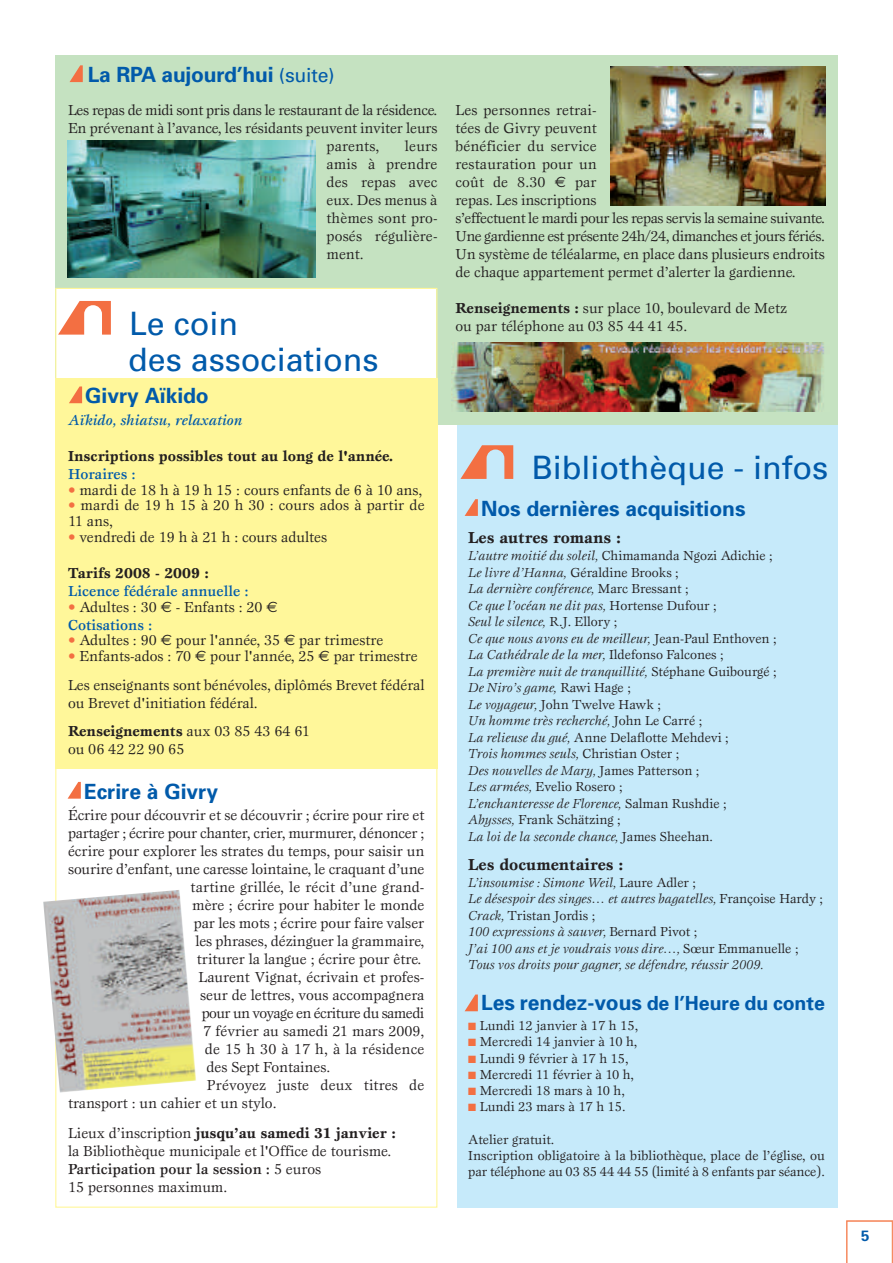
<style>
.page{position:relative;width:893px;height:1263px;background:#fff}
.page>*{position:absolute;margin:0;border:0;box-sizing:border-box;transform-origin:0 0}
.t1{font:32.25px/36px "Univers";color:#015aaa}
.t2{font:700 21px "Univers";color:#015aaa}
.t3{font:700 19.5px "Univers";color:#015aaa}
.t4{font:700 16.5px "Esprit";color:#231f20}
.t5{font:15px/18px "Esprit";color:#231f20}
.t6{font:15px "Esprit";letter-spacing:-.02em;color:#231f20}
.t7{font:700 15px "Esprit";color:#231f20}
.t8{font:500 15px "Esprit";color:#015aaa}
.t9{font:15px "Esprit";letter-spacing:-.035em;color:#231f20}
.t10{font:italic 500 15px "Esprit";color:#015aaa}
.t11{font:700 15px "Univers";color:#015aaa}
.t12{font:italic 13.5px/16.5px "Esprit";color:#231f20}
.t13{font:13.5px/16.2px "Esprit";color:#231f20}
.s1{font-weight:400;font-size:19.5px}
.s2{color:#f36f42}
.s3{font-family:"Euro Sans"}
.s4{font-weight:500;color:#015aaa}
.s5{font-weight:700}
.s6{font-weight:500}
.s7{font-style:normal}
.s8{font-size:21px}
</style>
<div class="page">
<div style="left:457px;top:423px;width:381px;height:785px;background:#c6eafa"></div>
<div style="left:55px;top:55px;width:783px;height:369px;background:#c5e2c1"></div>
<div style="left:56px;top:289px;width:380px;height:917px;background:#fff"></div>
<svg style="left:70px;top:65px;width:13px;height:17px"></svg>
<img style="left:67px;top:140px;width:248px;height:138px">
<img style="left:610px;top:67px;width:216px;height:139px">
<img style="left:451px;top:342px;width:373px;height:69px">
<div style="left:55px;top:378px;width:382px;height:391px;background:#fff79a"></div>
<svg style="left:58px;top:301px;width:53px;height:34px"></svg>
<svg style="left:69px;top:386px;width:13px;height:17px"></svg>
<svg style="left:846px;top:1220px;width:47px;height:43px"></svg>
<svg style="left:461px;top:445px;width:52px;height:34px"></svg>
<svg style="left:465px;top:499px;width:13px;height:17px"></svg>
<svg style="left:68px;top:782px;width:13px;height:17px"></svg>
<img style="left:43px;top:890px;width:153px;height:202px">
<svg style="left:465px;top:994px;width:13px;height:17px"></svg>
<h2 class="t2" style="left:88px;top:67px;width:248px">La RPA aujourd’hui <span class="s1">(suite)</span></h2>
<p class="t6" style="left:68px;top:104px;width:371px">Les repas de midi sont pris dans le restaurant de la résidence.</p>
<p class="t5" style="left:68px;top:120px;width:371px">En prévenant à l’avance, les résidants peuvent inviter leurs</p>
<p class="t5" style="left:327px;top:138px;width:54px">parents,</p>
<p class="t5" style="left:327px;top:138px;width:112px;text-align:justify;text-indent:78px">leurs amis à prendre des repas avec eux. Des menus à thèmes sont pro&shy;posés régulière&shy;ment.</p>
<h1 class="t1" style="left:128px;top:308px;width:252px">Le coin<br>des associations</h1>
<h2 class="t2" style="left:85px;top:388px;width:125px">Givry Aïkido</h2>
<p class="t10" style="left:68px;top:414px;width:176px">Aïkido, shiatsu, relaxation</p>
<p class="t7" style="left:68px;top:450px;width:327px">Inscriptions possibles tout au long de l'année.</p>
<p class="t8" style="left:68px;top:468px;width:69px">Horaires :</p>
<p class="t5" style="left:68px;top:482px;width:356px"><span class="s2">•</span> mardi de 18 h à 19 h 15 : cours enfants de 6 à 10 ans,</p>
<p class="t5" style="left:68px;top:498px;width:358px;line-height:15.8px"><span class="s2">•</span> mardi de 19 h 15 à 20 h 30 : cours ados à partir de<br>11 ans,</p>
<p class="t5" style="left:68px;top:529px;width:261px"><span class="s2">•</span> vendredi de 19 h à 21 h : cours adultes</p>
<p class="t7" style="left:68px;top:567px;width:142px">Tarifs 2008 - 2009 :</p>
<p class="t8" style="left:68px;top:585px;width:182px">Licence fédérale annuelle :</p>
<p class="t5" style="left:68px;top:599px;width:211px"><span class="s2">•</span> Adultes : 30 <span class="s3">€</span> - Enfants : 20 <span class="s3">€<br></span><span class="s4">Cotisations :</span></p>
<p class="t5" style="left:68px;top:632px;width:317px"><span class="s2">•</span> Adultes : 90 <span class="s3">€</span> pour l'année, 35 <span class="s3">€</span> par trimestre</p>
<p class="t5" style="left:68px;top:643px;width:358px;line-height:28.5px"><span class="s2">•</span> Enfants-ados : 70 <span class="s3">€</span> pour l'année, 25 <span class="s3">€</span> par trimestre<br>Les enseignants sont bénévoles, diplômés Brevet fédéral</p>
<p class="t5" style="left:68px;top:689px;width:243px;line-height:28.5px">ou Brevet d'initiation fédéral.<br><span class="s5">Renseignements</span> aux 03 85 43 64 61</p>
<p class="t5" style="left:68px;top:741px;width:118px">ou 06 42 22 90 65</p>
<h2 class="t2" style="left:84px;top:783px;width:136px">Ecrire à Givry</h2>
<p class="t5" style="left:68px;top:807px;width:358px">Écrire pour découvrir et se découvrir ; écrire pour rire et</p>
<p class="t6" style="left:68px;top:827px;width:358px">partager ; écrire pour chanter, crier, murmurer, dénoncer ;</p>
<p class="t5" style="left:68px;top:843px;width:358px">écrire pour explorer les strates du temps, pour saisir un</p>
<p class="t5" style="left:68px;top:861px;width:358px">sourire d’enfant, une caresse lointaine, le craquant d’une</p>
<p class="t5" style="left:191px;top:879px;width:235px">tartine grillée, le récit d’une grand-</p>
<p class="t5" style="left:192px;top:897px;width:234px">mère ; écrire pour habiter le monde</p>
<p class="t5" style="left:194px;top:915px;width:232px">par les mots ; écrire pour faire valser</p>
<p class="t5" style="left:195px;top:933px;width:230px">les phrases, dézinguer la grammaire,</p>
<p class="t5" style="left:197px;top:951px;width:226px">triturer la langue ; écrire pour être.</p>
<p class="t5" style="left:199px;top:969px;width:227px">Laurent Vignat, écrivain et profes-</p>
<p class="t5" style="left:200px;top:987px;width:226px">seur de lettres, vous accompagnera</p>
<p class="t9" style="left:202px;top:1007px;width:224px">pour un voyage en écriture du samedi</p>
<p class="t5" style="left:203px;top:1023px;width:223px">7 février au samedi 21 mars 2009,</p>
<p class="t5" style="left:205px;top:1041px;width:221px">de 15 h 30 à 17 h, à la résidence</p>
<p class="t5" style="left:206px;top:1059px;width:126px">des Sept Fontaines.</p>
<p class="t5" style="left:207px;top:1077px;width:219px">Prévoyez juste deux titres de</p>
<p class="t5" style="left:68px;top:1095px;width:210px">transport : un cahier et un stylo.</p>
<p class="t5" style="left:68px;top:1125px;width:329px">Lieux d’inscription <span class="s5">jusqu’au samedi 31 janvier : </span>la Bibliothèque municipale et l'Office de tourisme.<br><span class="s6">Participation pour la session :</span> 5 euros<br>15 personnes maximum.</p>
<p class="t5" style="left:455px;top:102px;width:371px">Les personnes retrai-<br>tées de Givry peuvent<br>bénéficier du service<br>restauration pour un<br>coût de 8.30 <span class="s3">€</span> par<br>repas. Les inscriptions<br>s’effectuent le mardi pour les repas servis la semaine suivante.<br>Une gardienne est présente 24h/24, dimanches et jours fériés.<br>Un système de téléalarme, en place dans plusieurs endroits de chaque appartement permet d’alerter la gardienne.</p>
<p class="t5" style="left:455px;top:300px;width:333px"><span class="s5">Renseignements :</span> sur place 10, boulevard de Metz ou par téléphone au 03 85 44 41 45.</p>
<h1 class="t1" style="left:531px;top:452px;width:298px">Bibliothèque - infos</h1>
<h2 class="t2" style="left:481px;top:501px;width:266px">Nos dernières acquisitions</h2>
<p class="t4" style="left:468px;top:531px;width:154px">Les autres romans :</p>
<p class="t12" style="left:468px;top:548px;width:310px">L’autre moitié du soleil, <span class="s7">Chimamanda Ngozi Adichie ; </span>Le livre d’Hanna, <span class="s7">Géraldine Brooks ;<br></span>La dernière conférence, <span class="s7">Marc Bressant ;<br></span>Ce que l’océan ne dit pas, <span class="s7">Hortense Dufour ;<br></span>Seul le silence, <span class="s7">R.J. Ellory ;<br></span>Ce que nous avons eu de meilleur, <span class="s7">Jean-Paul Enthoven ; </span>La Cathédrale de la mer, <span class="s7">Ildefonso Falcones ;<br></span>La première nuit de tranquillité, <span class="s7">Stéphane Guibourgé ; </span>De Niro’s game, <span class="s7">Rawi Hage ;<br></span>Le voyageur, <span class="s7">John Twelve Hawk ;<br></span>Un homme très recherché, <span class="s7">John Le Carré ;<br></span>La relieuse du gué, <span class="s7">Anne Delaflotte Mehdevi ;<br></span>Trois hommes seuls, <span class="s7">Christian Oster ;<br></span>Des nouvelles de Mary, <span class="s7">James Patterson ;<br></span>Les armées, <span class="s7">Evelio Rosero ;<br></span>L’enchanteresse de Florence, <span class="s7">Salman Rushdie ;<br></span>Abysses, <span class="s7">Frank Schätzing ;<br></span>La loi de la seconde chance, <span class="s7">James Sheehan.</span></p>
<p class="t4" style="left:468px;top:858px;width:157px">Les documentaires :</p>
<p class="t12" style="left:468px;top:875px;width:356px">L’insoumise : Simone Weil, <span class="s7">Laure Adler ;<br></span>Le désespoir des singes… et autres bagatelles, <span class="s7">Françoise Hardy ; </span>Crack, <span class="s7">Tristan Jordis ;<br></span>100 expressions à sauver, <span class="s7">Bernard Pivot ;<br></span>J’ai 100 ans et je voudrais vous dire…, <span class="s7">Sœur Emmanuelle ; </span>Tous vos droits pour gagner, se défendre, réussir 2009.</p>
<h3 class="t3" style="left:481px;top:996px;width:345px"><span class="s8">Les rendez-vous</span> de l’Heure du conte</h3>
<p class="t13" style="left:468px;top:1018px;width:171px"><span class="s2">■</span> Lundi 12 janvier à 17 h 15,</p>
<p class="t13" style="left:468px;top:1035px;width:171px"><span class="s2">■</span> Mercredi 14 janvier à 10 h,</p>
<p class="t13" style="left:468px;top:1051px;width:162px"><span class="s2">■</span> Lundi 9 février à 17 h 15,</p>
<p class="t13" style="left:468px;top:1067px;width:167px"><span class="s2">■</span> Mercredi 11 février à 10 h,</p>
<p class="t13" style="left:468px;top:1083px;width:158px"><span class="s2">■</span> Mercredi 18 mars à 10 h,</p>
<p class="t13" style="left:468px;top:1099px;width:159px"><span class="s2">■</span> Lundi 23 mars à 17 h 15.</p>
<p class="t13" style="left:468px;top:1132px;width:358px">Atelier gratuit.<br>Inscription obligatoire à la bibliothèque, place de l’église, ou par téléphone au 03 85 44 44 55 (limité à 8 enfants par séance).</p>
<p class="t11" style="left:861px;top:1230px;width:10px">5</p>
</div>
